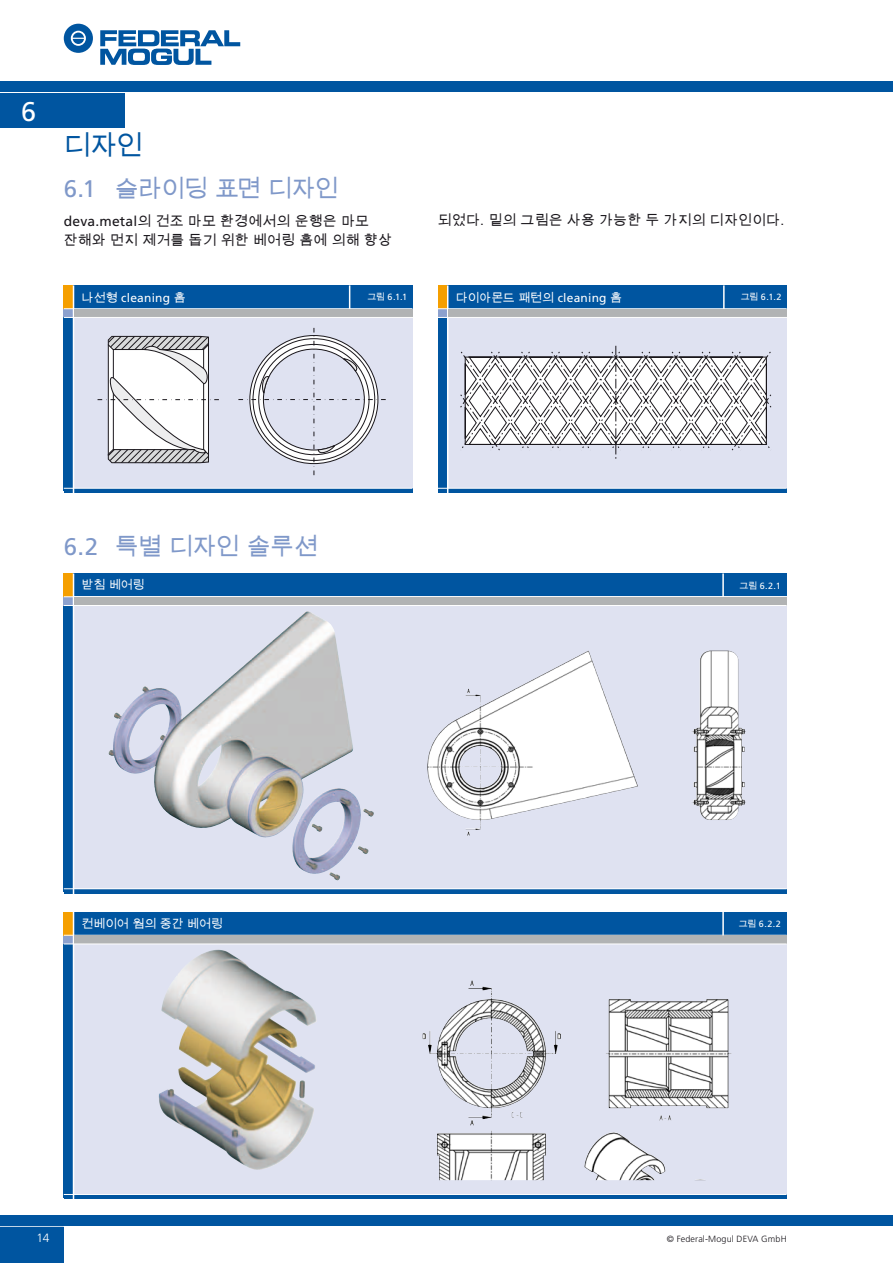
<style>
.page{position:relative;width:893px;height:1263px;background:#fff}
.page>*{position:absolute;margin:0;border:0;box-sizing:border-box;transform-origin:0 0}
.t1{font:27px "Arial Unicode MS";color:#0055a0}
.t2{font:27px "Frutiger";color:#fff}
.t3{font:24px "Arial Unicode MS";letter-spacing:-.04em;color:#7f98c9}
.t4{font:13.8px/19.6px "Arial Unicode MS";letter-spacing:.015em;color:#1a171c}
.t5{font:12px "Arial Unicode MS";letter-spacing:-.015em;color:#fff}
.t6{font:12px "Frutiger";letter-spacing:.02em;color:#fff}
.t7{font:300 12px "Frutiger";color:#fff}
.t8{font:9px "Frutiger";color:#fff}
.t9{font:300 9px "Frutiger";letter-spacing:.015em;color:#1a171c}
.s1{font-family:"Frutiger"}
.s2{font-family:"Arial Unicode MS"}
</style>
<div class="page">
<div style="left:0;top:1215px;width:893px;height:10px;background:#0055a0"></div>
<div style="left:0;top:1227px;width:64px;height:36px;background:#0055a0"></div>
<div style="left:0;top:81px;width:893px;height:11px;background:#0055a0"></div>
<svg style="left:100px;top:30px;width:140px;height:35px"></svg>
<svg style="left:64px;top:24px;width:29px;height:29px"></svg>
<div style="left:0;top:94px;width:125px;height:34px;background:#0055a0"></div>
<div style="left:64px;top:308px;width:348px;height:180px;background:#dfe2f1"></div>
<div style="left:64px;top:318px;width:9px;height:173px;background:#0055a0"></div>
<div style="left:64px;top:309px;width:9px;height:8px;background:#8ca1ce"></div>
<div style="left:64px;top:285px;width:9px;height:24px;background:#f59f00"></div>
<div style="left:73px;top:285px;width:339px;height:24px;background:#0055a0"></div>
<hr style="left:64px;top:308px;width:348px;height:1px;background:#fff">
<div style="left:64px;top:488px;width:348px;height:5px;background:#0055a0"></div>
<hr style="left:64px;top:488px;width:348px;height:1px;background:#fff">
<hr style="left:73px;top:285px;width:1px;height:208px;background:#fff">
<div style="left:74px;top:309px;width:338px;height:8px;background:#b1b3b4"></div>
<hr style="left:64px;top:317px;width:351px;height:1px;background:#fff">
<svg style="left:349px;top:285px;width:1px;height:23px"></svg>
<svg style="left:98px;top:336px;width:121px;height:128px"></svg>
<svg style="left:238px;top:327px;width:148px;height:148px"></svg>
<div style="left:438px;top:308px;width:349px;height:180px;background:#dfe2f1"></div>
<div style="left:438px;top:318px;width:9px;height:173px;background:#0055a0"></div>
<div style="left:438px;top:309px;width:9px;height:8px;background:#8ca1ce"></div>
<div style="left:438px;top:285px;width:9px;height:24px;background:#f59f00"></div>
<div style="left:447px;top:285px;width:340px;height:24px;background:#0055a0"></div>
<hr style="left:438px;top:308px;width:349px;height:1px;background:#fff">
<div style="left:438px;top:488px;width:349px;height:5px;background:#0055a0"></div>
<hr style="left:438px;top:488px;width:349px;height:1px;background:#fff">
<hr style="left:447px;top:285px;width:1px;height:208px;background:#fff">
<div style="left:448px;top:309px;width:339px;height:8px;background:#b1b3b4"></div>
<hr style="left:438px;top:317px;width:351px;height:1px;background:#fff">
<hr style="left:723px;top:285px;width:2px;height:24px;background:#fff">
<svg style="left:460px;top:345px;width:312px;height:114px"></svg>
<svg style="left:74px;top:606px;width:713px;height:282px;background:#dbdde8"></svg>
<div style="left:64px;top:606px;width:9px;height:285px;background:#0055a0"></div>
<div style="left:64px;top:597px;width:9px;height:8px;background:#8ca1ce"></div>
<div style="left:64px;top:573px;width:9px;height:24px;background:#f59f00"></div>
<div style="left:73px;top:573px;width:714px;height:23px;background:#0055a0"></div>
<hr style="left:64px;top:596px;width:723px;height:1px;background:#fff">
<svg style="left:64px;top:889px;width:723px;height:4px;background:#1160a6"></svg>
<hr style="left:64px;top:888px;width:723px;height:1px;background:#fff">
<hr style="left:73px;top:573px;width:1px;height:321px;background:#fff">
<div style="left:74px;top:597px;width:713px;height:8px;background:#b1b3b4"></div>
<hr style="left:722px;top:573px;width:2px;height:24px;background:#fff">
<img style="left:245px;top:611px;width:62px;height:54px">
<img style="left:691px;top:651px;width:46px;height:169px">
<svg style="left:74px;top:944px;width:713px;height:250px;background:#d7d9e1"></svg>
<div style="left:64px;top:944px;width:9px;height:253px;background:#0055a0"></div>
<div style="left:64px;top:935px;width:9px;height:9px;background:#8ca1ce"></div>
<div style="left:64px;top:912px;width:9px;height:23px;background:#f59f00"></div>
<div style="left:73px;top:912px;width:714px;height:22px;background:#0055a0"></div>
<hr style="left:64px;top:935px;width:723px;height:1px;background:#fff">
<div style="left:64px;top:1194px;width:723px;height:5px;background:#0055a0"></div>
<hr style="left:64px;top:1194px;width:723px;height:1px;background:#fff">
<hr style="left:73px;top:912px;width:1px;height:287px;background:#fff">
<div style="left:74px;top:935px;width:713px;height:8px;background:#b1b3b4"></div>
<hr style="left:64px;top:943px;width:723px;height:1px;background:#fff">
<hr style="left:722px;top:912px;width:2px;height:23px;background:#fff">
<img style="left:177px;top:950px;width:40px;height:25px">
<img style="left:447px;top:980px;width:45px;height:42px">
<h1 class="t2" style="left:21px;top:96px;width:17px">6</h1>
<h1 class="t1" style="left:64px;top:126px;width:81px">디자인</h1>
<h2 class="t3" style="left:64px;top:171px;width:276px"><span class="s1">6.1</span> 슬라이딩 표면 디자인</h2>
<p class="t4" style="left:64px;top:210px;width:330px"><span class="s1">deva.metal</span>의 건조 마모 환경에서의 운행은 마모 잔해와 먼지 제거를 돕기 위한 베어링 홈에 의해 향상</p>
<p class="t4" style="left:438px;top:209px;width:348px">되었다. 밑의 그림은 사용 가능한 두 가지의 디자인이다.</p>
<p class="t6" style="left:82px;top:290px;width:106px"><span class="s2">나선형</span> cleaning <span class="s2">홈</span></p>
<p class="t8" style="left:367px;top:292px;width:41px"><span class="s2">그림</span> 6.1.1</p>
<p class="t5" style="left:456px;top:289px;width:168px">다이아몬드 패턴의 <span class="s1">cleaning</span> 홈</p>
<p class="t8" style="left:741px;top:292px;width:42px"><span class="s2">그림</span> 6.1.2</p>
<h2 class="t3" style="left:64px;top:529px;width:256px"><span class="s1">6.2</span> 특별 디자인 솔루션</h2>
<p class="t5" style="left:82px;top:576px;width:64px">받침 베어링</p>
<p class="t8" style="left:740px;top:580px;width:43px"><span class="s2">그림</span> 6.2.1</p>
<p class="t5" style="left:82px;top:915px;width:143px">컨베이어 웜의 중간 베어링</p>
<p class="t8" style="left:739px;top:918px;width:43px"><span class="s2">그림</span> 6.2.2</p>
<p class="t7" style="left:37px;top:1231px;width:14px">14</p>
<p class="t9" style="left:667px;top:1234px;width:121px">© Federal-Mogul DEVA GmbH</p>
</div>
